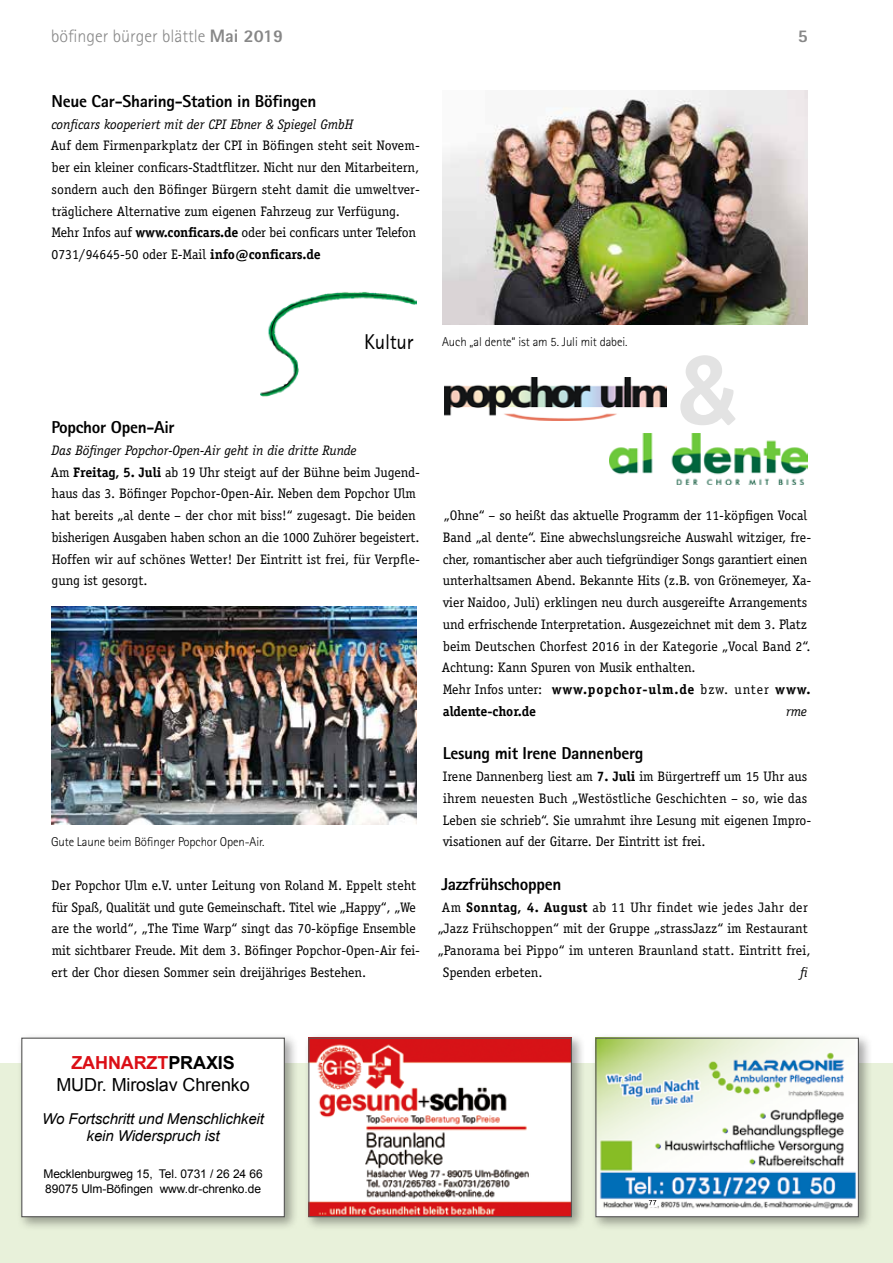
<style>
.page{position:relative;width:893px;height:1263px;background:#fff}
.page>*{position:absolute;margin:0;border:0;box-sizing:border-box;transform-origin:0 0}
.t1{font:21px "Libre Sans Serif S Si";letter-spacing:-.01em;color:#000}
.t2{font:18px/22.5px "Arial";letter-spacing:-.005em;color:#000;text-align:center}
.t3{font:300 18px "Rotis Sans Serif";color:#878787}
.t4{font:800 18px "Rotis Sans Serif";color:#878787}
.t5{font:800 17.25px "Rotis Sans Serif";letter-spacing:-.015em;color:#000}
.t6{font:italic 15px/16.5px "Arial";letter-spacing:-.005em;color:#000;text-align:center}
.t7{font:13.8px/21.8px "Officina Serif LT";letter-spacing:-.005em;color:#000}
.t8{font:italic 13.8px "Officina Serif LT";letter-spacing:-.005em;color:#000}
.t9{font:13.8px "Officina Serif LT";letter-spacing:.025em;color:#000}
.t10{font:300 12.75px "Rotis Sans Serif";letter-spacing:-.01em;color:#000}
.t11{font:12px/15px "Arial";letter-spacing:-.005em;color:#000}
.s1{font-weight:800}
.s2{font-weight:700}
.s3{font-style:italic}
.s4{font-weight:700;color:#db0f16}
</style>
<div class="page">
<div style="left:0;top:1064px;width:893px;height:199px;background:#e8f1da"></div>
<img style="left:51px;top:606px;width:366px;height:219px">
<img style="left:442px;top:91px;width:366px;height:233px">
<img style="left:444px;top:377px;width:222px;height:44px">
<img style="left:609px;top:433px;width:198px;height:52px">
<svg style="left:680px;top:355px;width:55px;height:70px"></svg>
<img style="left:261px;top:292px;width:156px;height:105px">
<div style="left:304px;top:1032px;width:282px;height:199px;background:#000;opacity:.35"></div>
<img style="left:310px;top:1039px;width:260px;height:176px">
<div style="left:308px;top:1037px;width:264px;height:180px;border:1px solid #575756"></div>
<div style="left:17px;top:1033px;width:282px;height:198px;background:#000;opacity:.35"></div>
<div style="left:21px;top:1037px;width:264px;height:180px;background:#fff;border:1px solid #575756"></div>
<div style="left:591px;top:1033px;width:282px;height:198px;background:#000;opacity:.35"></div>
<img style="left:597px;top:1039px;width:260px;height:176px">
<div style="left:595px;top:1037px;width:264px;height:180px;border:1px solid #575756"></div>
<div style="left:649px;top:1199px;width:8px;height:8px;background:#f8f8f8"></div>
<svg style="left:649px;top:1200px;width:7px;height:5px"></svg>
<h2 class="t3" style="left:51px;top:25px;width:234px">böfinger bürger blättle <span class="s1">Mai 2019</span></h2>
<h2 class="t4" style="left:798px;top:24px;width:12px">5</h2>
<p class="t5" style="left:52px;top:90px;width:266px">Neue Car-Sharing-Station in Böfingen</p>
<p class="t8" style="left:51px;top:116px;width:303px">conficars kooperiert mit der CPI Ebner &amp; Spiegel GmbH</p>
<p class="t7" style="left:51px;top:135px;width:371px">Auf dem Firmenparkplatz der CPI in Böfingen steht seit Novem&shy;ber ein kleiner conficars-Stadtflitzer. Nicht nur den Mitarbeitern, sondern auch den Böfinger Bürgern steht damit die umweltver&shy;träglichere Alternative zum eigenen Fahrzeug zur Verfügung.<br>Mehr Infos auf <span class="s2">www.conficars.de</span> oder bei conficars unter Telefon 0731/94645-50 oder E-Mail <span class="s2">info@conficars.de</span></p>
<h1 class="t1" style="left:364px;top:329px;width:51px">Kultur</h1>
<p class="t10" style="left:442px;top:335px;width:187px">Auch „al dente“ ist am 5. Juli mit dabei.</p>
<p class="t5" style="left:52px;top:416px;width:125px">Popchor Open-Air</p>
<p class="t7" style="left:51px;top:439px;width:371px"><span class="s3">Das Böfinger Popchor-Open-Air geht in die dritte Runde<br></span>Am <span class="s2">Freitag, 5. Juli</span> ab 19 Uhr steigt auf der Bühne beim Jugend&shy;haus das 3. Böfinger Popchor-Open-Air. Neben dem Popchor Ulm hat bereits „al dente – der chor mit biss!“ zugesagt. Die beiden bisherigen Ausgaben haben schon an die 1000 Zuhörer begeistert.<br>Hoffen wir auf schönes Wetter! Der Eintritt ist frei, für Verpfle&shy;gung ist gesorgt.</p>
<p class="t10" style="left:51px;top:834px;width:215px">Gute Laune beim Böfinger Popchor Open-Air.</p>
<p class="t7" style="left:52px;top:874px;width:370px">Der Popchor Ulm e.V. unter Leitung von Roland M. Eppelt steht für Spaß, Qualität und gute Gemeinschaft. Titel wie „Happy“, „We are the world“, „The Time Warp“ singt das 70-köpfige Ensemble mit sichtbarer Freude. Mit dem 3. Böfinger Popchor-Open-Air fei&shy;ert der Chor diesen Sommer sein dreijähriges Bestehen.</p>
<p class="t7" style="left:442px;top:505px;width:371px">„Ohne“ – so heißt das aktuelle Programm der 11-köpfigen Vocal Band „al dente“. Eine abwechslungsreiche Auswahl witziger, fre&shy;cher, romantischer aber auch tiefgründiger Songs garantiert einen unterhaltsamen Abend. Bekannte Hits (z.B. von Grönemeyer, Xa&shy;vier Naidoo, Juli) erklingen neu durch ausgereifte Arrangements und erfrischende Interpretation. Ausgezeichnet mit dem 3. Platz beim Deutschen Chorfest 2016 in der Kategorie „Vocal Band 2“.<br>Achtung: Kann Spuren von Musik enthalten.<br>Mehr Infos unter: <span class="s2">www.popchor-ulm.de</span> bzw. unter <span class="s2">www. aldente-chor.de</span></p>
<p class="t8" style="left:786px;top:703px;width:23px">rme</p>
<p class="t5" style="left:443px;top:742px;width:202px">Lesung mit Irene Dannenberg</p>
<p class="t7" style="left:443px;top:766px;width:370px">Irene Dannenberg liest am <span class="s2">7. Juli</span> im Bürgertreff um 15 Uhr aus ihrem neuesten Buch „Westöstliche Geschichten – so, wie das Leben sie schrieb“. Sie umrahmt ihre Lesung mit eigenen Impro&shy;visationen auf der Gitarre. Der Eintritt ist frei.</p>
<p class="t5" style="left:441px;top:873px;width:122px">Jazzfrühschoppen</p>
<p class="t9" style="left:442px;top:899px;width:367px">Am <span class="s2">Sonntag, 4. August</span> ab 11 Uhr findet wie jedes Jahr der</p>
<p class="t7" style="left:438px;top:918px;width:372px">„Jazz Frühschoppen“ mit der Gruppe „strassJazz“ im Restaurant</p>
<p class="t7" style="left:438px;top:940px;width:374px">„Panorama bei Pippo“ im unteren Braunland statt. Eintritt frei,</p>
<p class="t7" style="left:443px;top:961px;width:101px">Spenden erbeten.</p>
<p class="t8" style="left:800px;top:964px;width:11px">fi</p>
<h2 class="t2" style="left:56px;top:1051px;width:195px"><span class="s4">ZAHNARZT</span><span class="s2">PRAXIS<br></span>MUDr. Miroslav Chrenko</h2>
<p class="t6" style="left:42px;top:1111px;width:223px">Wo Fortschritt und Menschlichkeit kein Widerspruch ist</p>
<p class="t11" style="left:43px;top:1166px;width:221px">Mecklenburgweg 15, Tel. 0731 / 26 24 66<br>89075 Ulm-Böfingen www.dr-chrenko.de</p>
</div>
